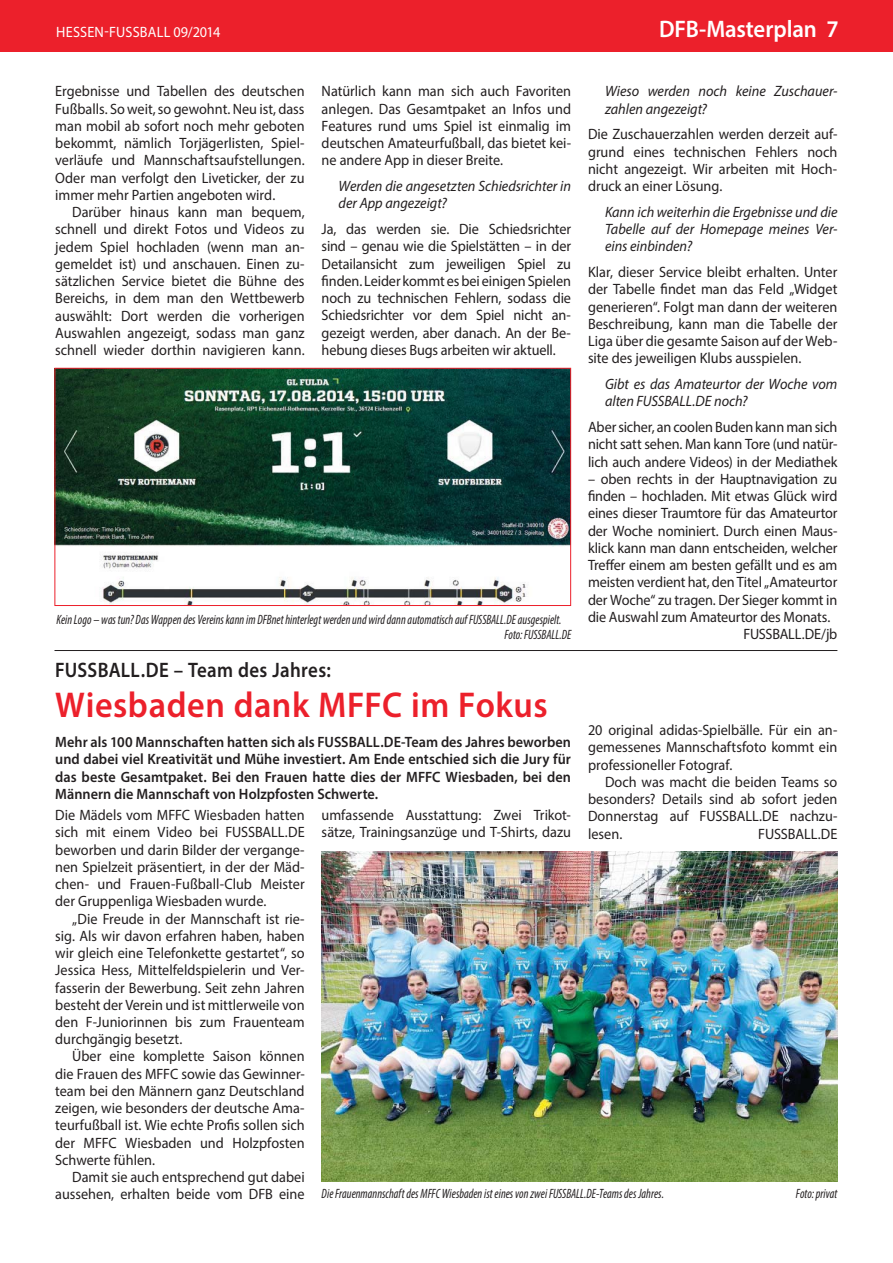
<style>
.page{position:relative;width:893px;height:1263px;background:#fff}
.page>*{position:absolute;margin:0;border:0;box-sizing:border-box;transform-origin:0 0}
.t1{font:600 36px "Myriad Pro";letter-spacing:.015em;color:#ec202b;scale:.95 1}
.t2{font:600 24px "Myriad Pro";color:#fff;scale:.95 1}
.t3{font:600 21px "Myriad Pro";letter-spacing:.015em;color:#231f20;scale:.9 1}
.t4{font:15px/17.2px "Myriad Pro";color:#231f20;text-align:justify;scale:.95 1}
.t5{font:600 15px/17.2px "Myriad Pro";color:#231f20;text-align:justify;scale:.95 1}
.t6{font:italic 15px/17.2px "Myriad Pro";color:#231f20;scale:.95 1}
.t7{font:15px "Myriad Pro";letter-spacing:.01em;color:#fff;scale:.95 1}
.t8{font:15px "Myriad Pro";letter-spacing:-.02em;color:#231f20;scale:.95 1}
.t9{font:italic condensed 13.5px/15px "Myriad Pro";color:#231f20;scale:.9 1}
</style>
<div class="page">
<div style="left:0;top:0;width:893px;height:51px;background:#ec202b"></div>
<img style="left:57px;top:370px;width:512px;height:234px">
<div style="left:55px;top:368px;width:516px;height:238px;border:1px solid #ec202b"></div>
<img style="left:322px;top:852px;width:515px;height:330px">
<hr style="left:55px;top:650px;width:782px;height:1px;background:#231f20">
<p class="t7" style="left:56px;top:26px;width:174px">HESSEN-FUSSBALL 09/2014</p>
<h2 class="t2" style="left:659px;top:20px;width:190px">DFB-Masterplan 7</h2>
<p class="t4" style="left:55px;top:84px;width:264px">Ergebnisse und Tabellen des deutschen Fußballs. So weit, so gewohnt. Neu ist, dass man mobil ab sofort noch mehr geboten bekommt, nämlich Torjägerlisten, Spiel&shy;verläufe und Mannschaftsaufstellungen.<br>Oder man verfolgt den Liveticker, der zu immer mehr Partien angeboten wird.</p>
<p class="t4" style="left:55px;top:204px;width:264px;text-indent:17px">Darüber hinaus kann man bequem, schnell und direkt Fotos und Videos zu jedem Spiel hochladen (wenn man an&shy;gemeldet ist) und anschauen. Einen zu&shy;sätzlichen Service bietet die Bühne des Bereichs, in dem man den Wettbewerb auswählt: Dort werden die vorherigen Auswahlen angezeigt, sodass man ganz schnell wieder dorthin navigieren kann.</p>
<p class="t4" style="left:322px;top:84px;width:264px">Natürlich kann man sich auch Favoriten anlegen. Das Gesamtpaket an Infos und Features rund ums Spiel ist einmalig im deutschen Amateurfußball, das bietet kei&shy;ne andere App in dieser Breite.</p>
<p class="t6" style="left:339px;top:179px;width:246px">Werden die angesetzten Schiedsrichter in der App angezeigt?</p>
<p class="t4" style="left:322px;top:221px;width:264px">Ja, das werden sie. Die Schiedsrichter sind – genau wie die Spielstätten – in der Detailansicht zum jeweiligen Spiel zu finden. Leider kommt es bei einigen Spielen noch zu technischen Fehlern, sodass die Schiedsrichter vor dem Spiel nicht an&shy;gezeigt werden, aber danach. An der Be&shy;hebung dieses Bugs arbeiten wir aktuell.</p>
<p class="t9" style="left:504px;top:613px;width:76px;text-indent:-448px">Kein Logo – was tun? Das Wappen des Vereins kann im DFBnet hinterlegt werden und wird dann automatisch auf FUSSBALL.DE ausgespielt.<br>Foto: FUSSBALL.DE</p>
<p class="t6" style="left:605px;top:84px;width:246px">Wieso werden noch keine Zuschauer&shy;zahlen angezeigt?</p>
<p class="t4" style="left:588px;top:127px;width:264px">Die Zuschauerzahlen werden derzeit auf&shy;grund eines technischen Fehlers noch nicht angezeigt. Wir arbeiten mit Hoch&shy;druck an einer Lösung.</p>
<p class="t6" style="left:605px;top:204px;width:246px;text-align:justify">Kann ich weiterhin die Ergebnisse und die Tabelle auf der Homepage meines Ver&shy;eins einbinden?</p>
<p class="t4" style="left:588px;top:264px;width:264px">Klar, dieser Service bleibt erhalten. Unter der Tabelle findet man das Feld „Widget generieren“. Folgt man dann der weiteren Beschreibung, kann man die Tabelle der Liga über die gesamte Saison auf der Web&shy;site des jeweiligen Klubs ausspielen.</p>
<p class="t6" style="left:605px;top:376px;width:246px">Gibt es das Amateurtor der Woche vom alten FUSSBALL.DE noch?</p>
<p class="t4" style="left:588px;top:419px;width:264px">Aber sicher, an coolen Buden kann man sich nicht satt sehen. Man kann Tore (und natür&shy;lich auch andere Videos) in der Mediathek</p>
<p class="t4" style="left:588px;top:471px;width:264px">– oben rechts in der Hauptnavigation zu</p>
<p class="t4" style="left:588px;top:488px;width:264px">finden – hochladen. Mit etwas Glück wird</p>
<p class="t4" style="left:588px;top:506px;width:264px">eines dieser Traumtore für das Amateurtor</p>
<p class="t4" style="left:588px;top:523px;width:264px">der Woche nominiert. Durch einen Maus-</p>
<p class="t4" style="left:588px;top:540px;width:264px">klick kann man dann entscheiden, welcher</p>
<p class="t4" style="left:588px;top:557px;width:264px">Treffer einem am besten gefällt und es am</p>
<p class="t4" style="left:588px;top:575px;width:264px">meisten verdient hat, den Titel „Amateurtor</p>
<p class="t4" style="left:588px;top:592px;width:264px">der Woche“ zu tragen. Der Sieger kommt in</p>
<p class="t4" style="left:588px;top:609px;width:257px">die Auswahl zum Amateurtor des Monats.</p>
<p class="t8" style="left:743px;top:628px;width:100px">FUSSBALL.DE/jb</p>
<h3 class="t3" style="left:55px;top:662px;width:308px">FUSSBALL.DE – Team des Jahres:</h3>
<h1 class="t1" style="left:55px;top:692px;width:520px">Wiesbaden dank MFFC im Fokus</h1>
<p class="t5" style="left:55px;top:735px;width:544px">Mehr als 100 Mannschaften hatten sich als FUSSBALL.DE-Team des Jahres beworben und dabei viel Kreativität und Mühe investiert. Am Ende entschied sich die Jury für das beste Gesamtpaket. Bei den Frauen hatte dies der MFFC Wiesbaden, bei den Männern die Mannschaft von Holzpfosten Schwerte.</p>
<p class="t4" style="left:55px;top:807px;width:264px">Die Mädels vom MFFC Wiesbaden hatten sich mit einem Video bei FUSSBALL.DE beworben und darin Bilder der vergange&shy;nen Spielzeit präsentiert, in der der Mäd&shy;chen- und Frauen-Fußball-Club Meister der Grup penliga Wiesbaden wurde.</p>
<p class="t4" style="left:55px;top:911px;width:264px;text-indent:17px">„Die Freude in der Mannschaft ist rie&shy;sig. Als wir davon erfahren haben, haben wir gleich eine Telefonkette gestartet“, so Jessica Hess, Mittelfeldspielerin und Ver&shy;fasserin der Bewerbung. Seit zehn Jahren besteht der Verein und ist mittlerweile von den F-Juniorinnen bis zum Frauenteam durchgängig besetzt.</p>
<p class="t4" style="left:55px;top:1049px;width:264px;text-indent:17px">Über eine komplette Saison können die Frauen des MFFC sowie das Gewinner&shy;team bei den Männern ganz Deutschland zeigen, wie besonders der deutsche Ama&shy;teurfußball ist. Wie echte Profis sollen sich der MFFC Wiesbaden und Holzpfosten Schwerte fühlen.</p>
<p class="t4" style="left:55px;top:1169px;width:264px;text-align:right">Damit sie auch entsprechend gut dabei aussehen, erhalten beide vom DFB eine</p>
<p class="t4" style="left:588px;top:722px;width:264px">20 original adidas-Spielbälle. Für ein an&shy;gemessenes Mannschaftsfoto kommt ein professioneller Fotograf.</p>
<p class="t4" style="left:588px;top:774px;width:264px;text-indent:17px">Doch was macht die beiden Teams so besonders? Details sind ab sofort jeden Donnerstag auf FUSSBALL.DE nachzu&shy;lesen.</p>
<p class="t4" style="left:322px;top:807px;width:264px">umfassende Ausstattung: Zwei Trikot&shy;sätze, Trainingsanzüge und T-Shirts, dazu</p>
<p class="t4" style="left:758px;top:826px;width:85px">FUSSBALL.DE</p>
<p class="t9" style="left:322px;top:1187px;width:382px">Die Frauenmannschaft des MFFC Wiesbaden ist eines von zwei FUSSBALL.DE-Teams des Jahres.</p>
<p class="t9" style="left:796px;top:1187px;width:48px">Foto: privat</p>
</div>
